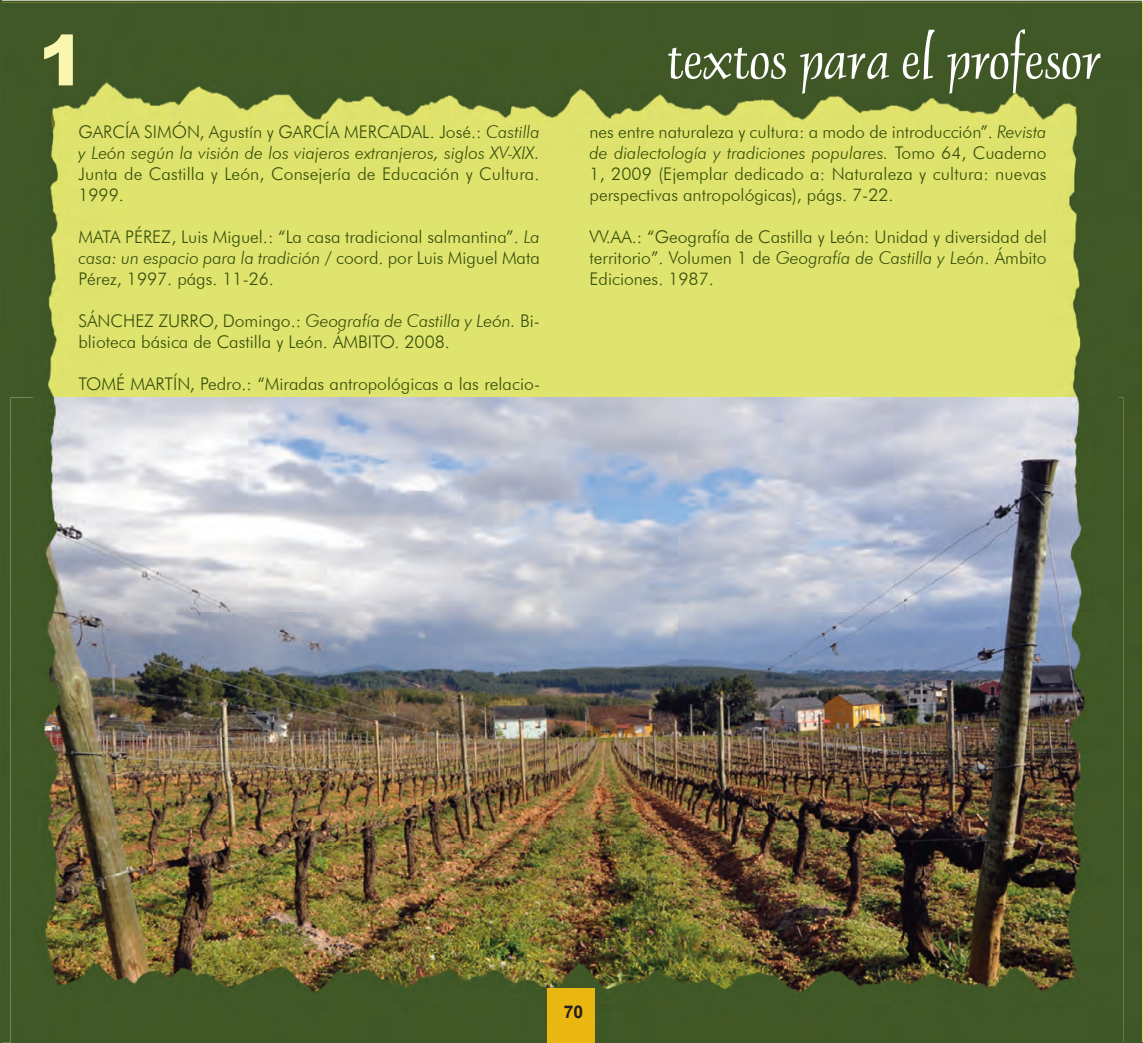
<style>
.page{position:relative;width:1143px;height:1043px;background:#fff}
.page>*{position:absolute;margin:0;border:0;box-sizing:border-box;transform-origin:0 0}
.t1{font:900 70px "Arial";color:#faf6b0}
.t2{font:52.5px "Dauphin Plain";color:#fff}
.t3{font:300 17.5px/21px "Futura BT";color:#364e0b;text-align:justify}
.t4{font:700 17.5px "Arial";color:#231f20}
.s1{font-style:italic}
</style>
<div class="page">
<img style="left:1px;top:1px;width:1140px;height:1041px">
<img style="left:10px;top:397px;width:1113px;height:645px">
<div style="left:547px;top:988px;width:47px;height:54px;background:#eab610"></div>
<svg style="left:1123px;top:1042px;width:20px;height:1px"></svg>
<p class="t1" style="left:38px;top:8px;width:48px">1</p>
<p class="t3" style="left:78px;top:121px;width:463px">GARCÍA SIMÓN, Agustín y GARCÍA MERCADAL. José.: <span class="s1">Castilla y León según la visión de los viajeros extranjeros, siglos XV-XIX.<br></span>Junta de Castilla y León, Consejería de Educación y Cultura.<br>1999.</p>
<p class="t3" style="left:78px;top:226px;width:463px">MATA PÉREZ, Luis Miguel.: “La casa tradicional salmantina”. <span class="s1">La casa: un espacio para la tradición</span> / coord. por Luis Miguel Mata Pérez, 1997. págs. 11-26.</p>
<p class="t3" style="left:78px;top:310px;width:463px">SÁNCHEZ ZURRO, Domingo.: <span class="s1">Geografía de Castilla y León.</span> Bi&shy;blioteca básica de Castilla y León. ÁMBITO. 2008.</p>
<p class="t3" style="left:78px;top:373px;width:463px">TOMÉ MARTÍN, Pedro.: “Miradas antropológicas a las relacio-</p>
<p class="t2" style="left:667px;top:40px;width:435px">textos para el profesor</p>
<p class="t3" style="left:589px;top:121px;width:458px">nes entre naturaleza y cultura: a modo de introducción”. <span class="s1">Revista de dialectología y tradiciones populares.</span> Tomo 64, Cuaderno 1, 2009 (Ejemplar dedicado a: Naturaleza y cultura: nuevas perspectivas antropológicas), págs. 7-22.</p>
<p class="t3" style="left:589px;top:226px;width:458px">VV.AA.: “Geografía de Castilla y León: Unidad y diversidad del territorio”. Volumen 1 de <span class="s1">Geografía de Castilla y León</span>. Ámbito Ediciones. 1987.</p>
<p class="t4" style="left:563px;top:1002px;width:21px">70</p>
</div>
